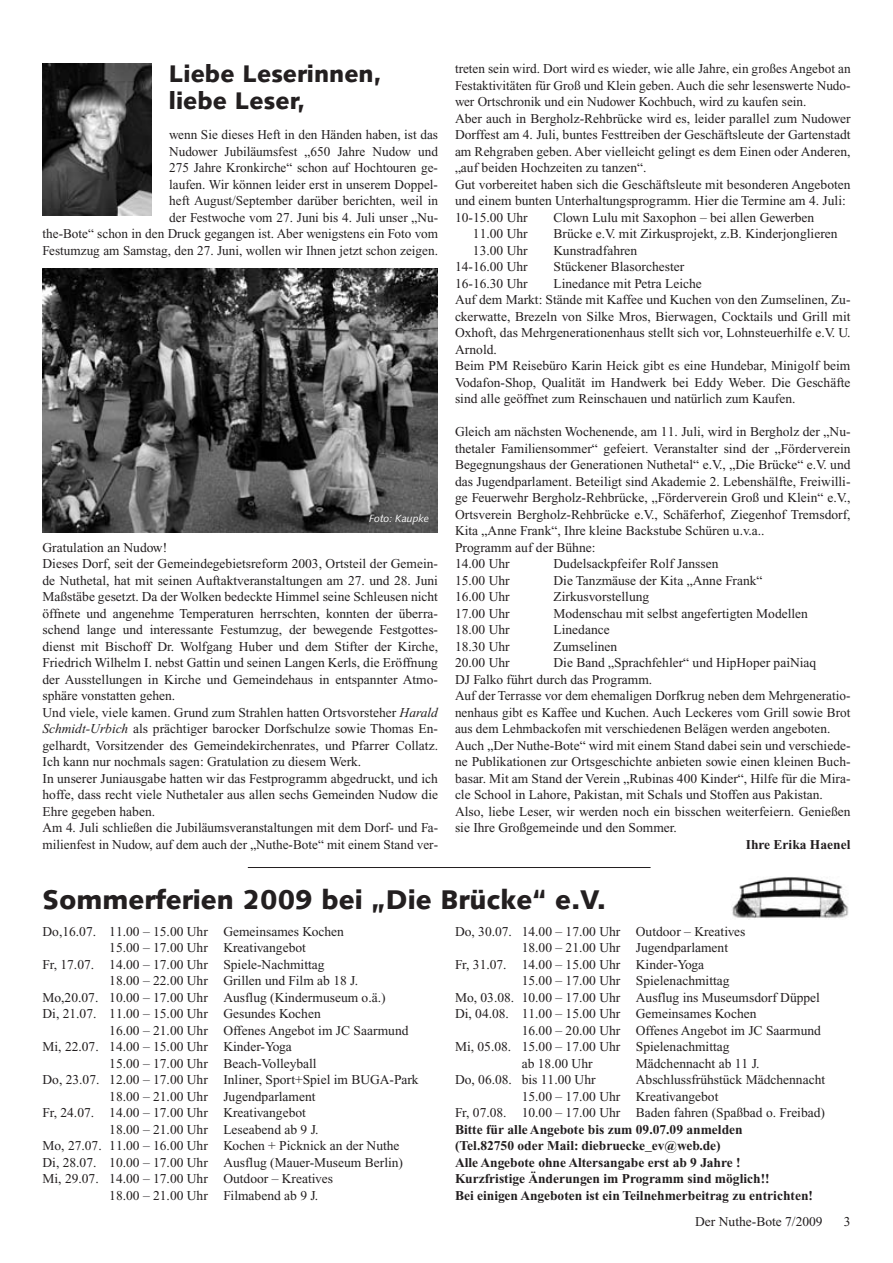
<style>
.page{position:relative;width:893px;height:1263px;background:#fff}
.page>*{position:absolute;margin:0;border:0;box-sizing:border-box;transform-origin:0 0}
.t1{font:900 27px "Syntax";color:#231f20}
.t2{font:900 24px/27px "Syntax";color:#231f20}
.t3{font:13.5px/16.5px "Times New Roman";color:#231f20}
.t4{font:700 13.5px/16.5px "Times New Roman";color:#231f20}
.t5{font:italic 10.5px "Syntax";color:#fff}
.s1{font-style:italic}
.s2{color:#fff}
</style>
<div class="page">
<img style="left:43px;top:64px;width:108px;height:151px">
<hr style="left:248px;top:867px;width:403px;height:1px;background:#231f20">
<img style="left:731px;top:877px;width:118px;height:43px">
<img style="left:43px;top:268px;width:395px;height:264px">
<h2 class="t2" style="left:169px;top:61px;width:214px">Liebe Leserinnen, liebe Leser,</h2>
<p class="t3" style="left:43px;top:128px;width:397px;text-align:right">wenn Sie dieses Heft in den Händen haben, ist das<br>Nudower Jubiläumsfest „650 Jahre Nudow und<br>275 Jahre Kronkirche“ schon auf Hochtouren ge-<br>laufen. Wir können leider erst in unserem Doppel-<br>heft August/September darüber berichten, weil in<br>der Festwoche vom 27. Juni bis 4. Juli unser „Nu-<br>the-Bote“ schon in den Druck gegangen ist. Aber wenigstens ein Foto vom Festumzug am Samstag, den 27. Juni, wollen wir Ihnen jetzt schon zeigen.</p>
<p class="t5" style="left:369px;top:514px;width:62px">Foto: Kaupke</p>
<p class="t3" style="left:43px;top:540px;width:397px">Gratulation an Nudow!<br>Dieses Dorf, seit der Gemeindegebietsreform 2003, Ortsteil der Gemein&shy;de Nuthetal, hat mit seinen Auftaktveranstaltungen am 27. und 28. Juni Maßstäbe gesetzt. Da der Wolken bedeckte Himmel seine Schleusen nicht öffnete und angenehme Temperaturen herrschten, konnten der überra&shy;schend lange und interessante Festumzug, der bewegende Festgottes&shy;dienst mit Bischoff Dr. Wolfgang Huber und dem Stifter der Kirche, Friedrich Wilhelm I. nebst Gattin und seinen Langen Kerls, die Eröffnung der Ausstellungen in Kirche und Gemeindehaus in entspannter Atmo&shy;sphäre vonstatten gehen.<br>Und viele, viele kamen. Grund zum Strahlen hatten Ortsvorsteher <span class="s1">Harald Schmidt-Urbich</span> als prächtiger barocker Dorfschulze sowie Thomas En&shy;gelhardt, Vorsitzender des Gemeindekirchenrates, und Pfarrer Collatz.<br>Ich kann nur nochmals sagen: Gratulation zu diesem Werk.<br>In unserer Juniausgabe hatten wir das Festprogramm abgedruckt, und ich hoffe, dass recht viele Nuthetaler aus allen sechs Gemeinden Nudow die Ehre gegeben haben.<br>Am 4. Juli schließen die Jubiläumsveranstaltungen mit dem Dorf- und Fa&shy;milienfest in Nudow, auf dem auch der „Nuthe-Bote“ mit einem Stand ver-</p>
<p class="t3" style="left:455px;top:62px;width:397px">treten sein wird. Dort wird es wieder, wie alle Jahre, ein großes Angebot an Festaktivitäten für Groß und Klein geben. Auch die sehr lesenswerte Nudo&shy;wer Ortschronik und ein Nudower Kochbuch, wird zu kaufen sein.<br>Aber auch in Bergholz-Rehbrücke wird es, leider parallel zum Nudower Dorffest am 4. Juli, buntes Festtreiben der Geschäftsleute der Gartenstadt am Rehgraben geben. Aber vielleicht gelingt es dem Einen oder Anderen, „auf beiden Hochzeiten zu tanzen“.<br>Gut vorbereitet haben sich die Geschäftsleute mit besonderen Angeboten und einem bunten Unterhaltungsprogramm. Hier die Termine am 4. Juli:<br>10-15.00 Uhr</p>
<p class="t3" style="left:554px;top:210px;width:262px">Clown Lulu mit Saxophon – bei allen Gewerben</p>
<p class="t3" style="left:455px;top:227px;width:74px"><span class="s2">10-</span>11.00 Uhr</p>
<p class="t3" style="left:554px;top:227px;width:285px">Brücke e.V. mit Zirkusprojekt, z.B. Kinderjonglieren</p>
<p class="t3" style="left:455px;top:243px;width:74px"><span class="s2">10-</span>13.00 Uhr</p>
<p class="t3" style="left:554px;top:243px;width:85px">Kunstradfahren</p>
<p class="t3" style="left:455px;top:260px;width:74px">14-16.00 Uhr</p>
<p class="t3" style="left:554px;top:260px;width:132px">Stückener Blasorchester</p>
<p class="t3" style="left:455px;top:276px;width:74px">16-16.30 Uhr</p>
<p class="t3" style="left:455px;top:276px;width:397px;text-indent:99px">Linedance mit Petra Leiche<br>Auf dem Markt: Stände mit Kaffee und Kuchen von den Zumselinen, Zu&shy;ckerwatte, Brezeln von Silke Mros, Bierwagen, Cocktails und Grill mit Oxhoft, das Mehrgenerationenhaus stellt sich vor, Lohnsteuerhilfe e.V. U.<br>Arnold.<br>Beim PM Reisebüro Karin Heick gibt es eine Hundebar, Minigolf beim Vodafon-Shop, Qualität im Handwerk bei Eddy Weber. Die Geschäfte sind alle geöffnet zum Reinschauen und natürlich zum Kaufen.</p>
<p class="t3" style="left:455px;top:425px;width:397px">Gleich am nächsten Wochenende, am 11. Juli, wird in Bergholz der „Nu&shy;thetaler Familiensommer“ gefeiert. Veranstalter sind der „Förderverein Begegnungshaus der Generationen Nuthetal“ e.V., „Die Brücke“ e.V. und das Jugendparlament. Beteiligt sind Akademie 2. Lebenshälfte, Freiwilli&shy;ge Feuerwehr Bergholz-Rehbrücke, „Förderverein Groß und Klein“ e.V., Ortsverein Bergholz-Rehbrücke e.V., Schäferhof, Ziegenhof Tremsdorf, Kita „Anne Frank“, Ihre kleine Backstube Schüren u.v.a..<br>Programm auf der Bühne:<br>14.00 Uhr</p>
<p class="t3" style="left:554px;top:557px;width:166px">Dudelsackpfeifer Rolf Janssen</p>
<p class="t3" style="left:455px;top:573px;width:56px">15.00 Uhr</p>
<p class="t3" style="left:554px;top:573px;width:211px">Die Tanzmäuse der Kita „Anne Frank“</p>
<p class="t3" style="left:455px;top:590px;width:56px">16.00 Uhr</p>
<p class="t3" style="left:554px;top:590px;width:97px">Zirkusvorstellung</p>
<p class="t3" style="left:455px;top:606px;width:56px">17.00 Uhr</p>
<p class="t3" style="left:554px;top:606px;width:256px">Modenschau mit selbst angefertigten Modellen</p>
<p class="t3" style="left:455px;top:623px;width:56px">18.00 Uhr</p>
<p class="t3" style="left:554px;top:623px;width:58px">Linedance</p>
<p class="t3" style="left:455px;top:639px;width:56px">18.30 Uhr</p>
<p class="t3" style="left:554px;top:639px;width:65px">Zumselinen</p>
<p class="t3" style="left:455px;top:656px;width:56px">20.00 Uhr</p>
<p class="t3" style="left:455px;top:656px;width:397px;text-indent:99px">Die Band „Sprachfehler“ und HipHoper paiNiaq<br>DJ Falko führt durch das Programm.<br>Auf der Terrasse vor dem ehemaligen Dorfkrug neben dem Mehrgeneratio&shy;nenhaus gibt es Kaffee und Kuchen. Auch Leckeres vom Grill sowie Brot aus dem Lehmbackofen mit verschiedenen Belägen werden angeboten.<br>Auch „Der Nuthe-Bote“ wird mit einem Stand dabei sein und verschiede&shy;ne Publikationen zur Ortsgeschichte anbieten sowie einen kleinen Buch&shy;basar. Mit am Stand der Verein „Rubinas 400 Kinder“, Hilfe für die Mira&shy;cle School in Lahore, Pakistan, mit Schals und Stoffen aus Pakistan.<br>Also, liebe Leser, wir werden noch ein bisschen weiterfeiern. Genießen sie Ihre Großgemeinde und den Sommer.</p>
<p class="t4" style="left:746px;top:837px;width:106px">Ihre Erika Haenel</p>
<h1 class="t1" style="left:43px;top:886px;width:565px">Sommerferien 2009 bei „Die Brücke“ e.V.</h1>
<p class="t3" style="left:43px;top:924px;width:303px">Do,16.07. 11.00 – 15.00 Uhr Gemeinsames Kochen</p>
<p class="t3" style="left:109px;top:941px;width:198px">15.00 – 17.00 Uhr Kreativangebot</p>
<p class="t3" style="left:43px;top:957px;width:284px">Fr, 17.07. 14.00 – 17.00 Uhr Spiele-Nachmittag</p>
<p class="t3" style="left:109px;top:974px;width:250px">18.00 – 22.00 Uhr Grillen und Film ab 18 J.</p>
<p class="t3" style="left:43px;top:990px;width:345px">Mo,20.07. 10.00 – 17.00 Uhr Ausflug (Kindermuseum o.ä.)</p>
<p class="t3" style="left:43px;top:1007px;width:280px">Di, 21.07. 11.00 – 15.00 Uhr Gesundes Kochen</p>
<p class="t3" style="left:109px;top:1023px;width:301px">16.00 – 21.00 Uhr Offenes Angebot im JC Saarmund</p>
<p class="t3" style="left:43px;top:1040px;width:251px">Mi, 22.07. 14.00 – 15.00 Uhr Kinder-Yoga</p>
<p class="t3" style="left:109px;top:1056px;width:209px">15.00 – 17.00 Uhr Beach-Volleyball</p>
<p class="t3" style="left:43px;top:1073px;width:378px">Do, 23.07. 12.00 – 17.00 Uhr Inliner, Sport+Spiel im BUGA-Park</p>
<p class="t3" style="left:109px;top:1089px;width:208px">18.00 – 21.00 Uhr Jugendparlament</p>
<p class="t3" style="left:43px;top:1106px;width:265px">Fr, 24.07. 14.00 – 17.00 Uhr Kreativangebot</p>
<p class="t3" style="left:109px;top:1122px;width:211px">18.00 – 21.00 Uhr Leseabend ab 9 J.</p>
<p class="t3" style="left:43px;top:1139px;width:359px">Mo, 27.07. 11.00 – 16.00 Uhr Kochen + Picknick an der Nuthe</p>
<p class="t3" style="left:43px;top:1155px;width:362px">Di, 28.07. 10.00 – 17.00 Uhr Ausflug (Mauer-Museum Berlin)</p>
<p class="t3" style="left:43px;top:1172px;width:292px">Mi, 29.07. 14.00 – 17.00 Uhr Outdoor – Kreatives</p>
<p class="t3" style="left:109px;top:1188px;width:211px">18.00 – 21.00 Uhr Filmabend ab 9 J.</p>
<p class="t3" style="left:455px;top:924px;width:292px">Do, 30.07. 14.00 – 17.00 Uhr Outdoor – Kreatives</p>
<p class="t3" style="left:522px;top:941px;width:208px">18.00 – 21.00 Uhr Jugendparlament</p>
<p class="t3" style="left:455px;top:957px;width:251px">Fr, 31.07. 14.00 – 15.00 Uhr Kinder-Yoga</p>
<p class="t3" style="left:522px;top:974px;width:209px">15.00 – 17.00 Uhr Spielenachmittag</p>
<p class="t3" style="left:455px;top:990px;width:366px">Mo, 03.08. 10.00 – 17.00 Uhr Ausflug ins Museumsdorf Düppel</p>
<p class="t3" style="left:455px;top:1007px;width:303px">Di, 04.08. 11.00 – 15.00 Uhr Gemeinsames Kochen</p>
<p class="t3" style="left:522px;top:1023px;width:301px">16.00 – 20.00 Uhr Offenes Angebot im JC Saarmund</p>
<p class="t3" style="left:455px;top:1040px;width:276px">Mi, 05.08. 15.00 – 17.00 Uhr Spielenachmittag</p>
<p class="t3" style="left:522px;top:1056px;width:72px">ab 18.00 Uhr</p>
<p class="t3" style="left:636px;top:1056px;width:125px">Mädchennacht ab 11 J.</p>
<p class="t3" style="left:455px;top:1073px;width:142px">Do, 06.08. bis 11.00 Uhr</p>
<p class="t3" style="left:636px;top:1073px;width:191px">Abschlussfrühstück Mädchennacht</p>
<p class="t3" style="left:522px;top:1089px;width:198px">15.00 – 17.00 Uhr Kreativangebot</p>
<p class="t3" style="left:455px;top:1106px;width:372px">Fr, 07.08. 10.00 – 17.00 Uhr Baden fahren (Spaßbad o. Freibad)</p>
<p class="t4" style="left:455px;top:1122px;width:359px">Bitte für alle Angebote bis zum 09.07.09 anmelden<br>(Tel.82750 oder Mail: diebruecke_ev@web.de)<br>Alle Angebote ohne Altersangabe erst ab 9 Jahre !<br>Kurzfristige Änderungen im Programm sind möglich!!<br>Bei einigen Angeboten ist ein Teilnehmerbeitrag zu entrichten!</p>
<p class="t3" style="left:695px;top:1214px;width:157px">Der Nuthe-Bote 7/2009<span class="s2">mm</span>3</p>
</div>
